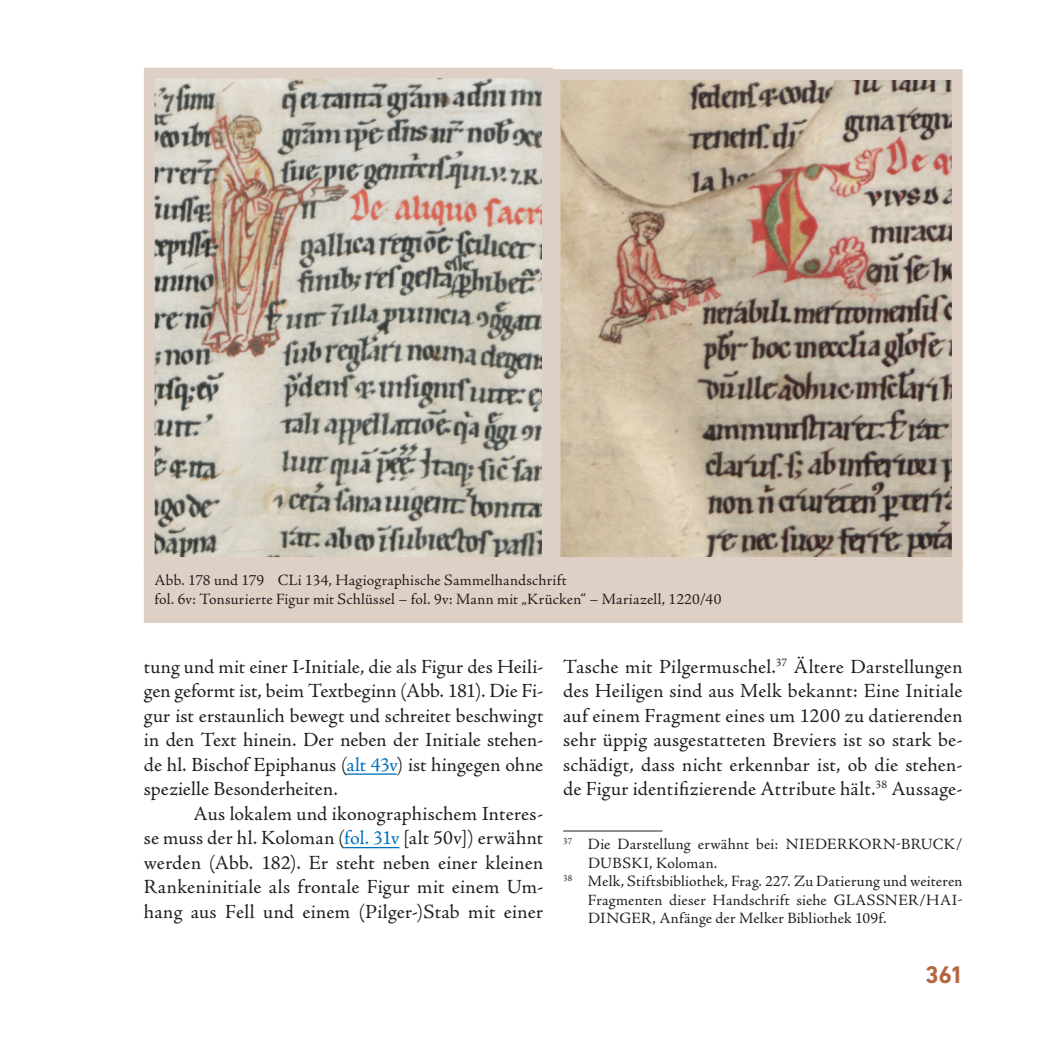
<style>
.page{position:relative;width:1042px;height:1042px;background:#fff}
.page>*{position:absolute;margin:0;border:0;box-sizing:border-box;transform-origin:0 0}
.t1{font:700 24.5px "DIN Next LT Pro";color:#b56742}
.t2{font:20.12px/24.5px "Adobe Jenson Pro Regular 2";letter-spacing:.005em;color:#231f20;text-align:justify}
.t3{font:15.75px/19.2px "Adobe Jenson Pro Regular 2";letter-spacing:.015em;color:#231f20}
.s1{color:#0071bb}
</style>
<div class="page">
<hr style="left:346px;top:773px;width:51px;height:2px;background:#0071bb">
<hr style="left:344px;top:847px;width:55px;height:1px;background:#0071bb">
<hr style="left:563px;top:830px;width:99px;height:1px;background:#231f20">
<img style="left:562px;top:81px;width:388px;height:475px">
<div style="left:550px;top:69px;width:412px;height:499px;border:11px solid #dfd0c6"></div>
<img style="left:156px;top:80px;width:385px;height:476px">
<div style="left:144px;top:68px;width:409px;height:500px;border:11px solid #dfd0c6"></div>
<div style="left:149px;top:563px;width:808px;height:54px;background:#dfd0c6"></div>
<div style="left:144px;top:558px;width:818px;height:65px;border:11px solid #dfd0c6"></div>
<p class="t3" style="left:155px;top:571px;width:568px">Abb. 178 und 179 CLi 134, Hagiographische Sammelhandschrift<br>fol. 6v: Tonsurierte Figur mit Schlüssel – fol. 9v: Mann mit „Krücken“ – Mariazell, 1220/40</p>
<p class="t2" style="left:144px;top:654px;width:401px">tung und mit einer I-Initiale, die als Figur des Heili&shy;gen geformt ist, beim Textbeginn (Abb. 181). Die Fi&shy;gur ist erstaunlich bewegt und schreitet beschwingt in den Text hinein. Der neben der Initiale stehen&shy;de hl. Bischof Epiphanus (<span class="s1">alt 43v</span>) ist hingegen ohne spezielle Besonderheiten.</p>
<p class="t2" style="left:144px;top:801px;width:401px;text-indent:50px">Aus lokalem und ikonographischem Interes&shy;se muss der hl. Koloman (<span class="s1">fol. 31v</span> [alt 50v]) erwähnt werden (Abb. 182). Er steht neben einer kleinen Rankeninitiale als frontale Figur mit einem Um&shy;hang aus Fell und einem (Pilger-)Stab mit einer</p>
<p class="t2" style="left:563px;top:654px;width:401px">Tasche mit Pilgermuschel.<sup>37</sup> Ältere Darstellungen des Heiligen sind aus Melk bekannt: Eine Initiale auf einem Fragment eines um 1200 zu datierenden sehr üppig ausgestatteten Breviers ist so stark be&shy;schädigt, dass nicht erkennbar ist, ob die stehen&shy;de Figur identifizierende Attribute hält.<sup>38</sup> Aussage-</p>
<p class="t3" style="left:563px;top:835px;width:401px"><sup>37</sup> Die Darstellung erwähnt bei: NIEDERKORN-BRUCK/</p>
<p class="t3" style="left:588px;top:853px;width:131px">DUBSKI, Koloman.</p>
<p class="t3" style="left:563px;top:872px;width:401px"><sup>38</sup> Melk, Stiftsbibliothek, Frag. 227. Zu Datierung und weiteren</p>
<p class="t3" style="left:588px;top:890px;width:376px">Fragmenten dieser Handschrift siehe GLASSNER/HAI-</p>
<p class="t3" style="left:588px;top:908px;width:300px">DINGER, Anfänge der Melker Bibliothek 109f.</p>
<p class="t1" style="left:925px;top:961px;width:40px">361</p>
</div>
